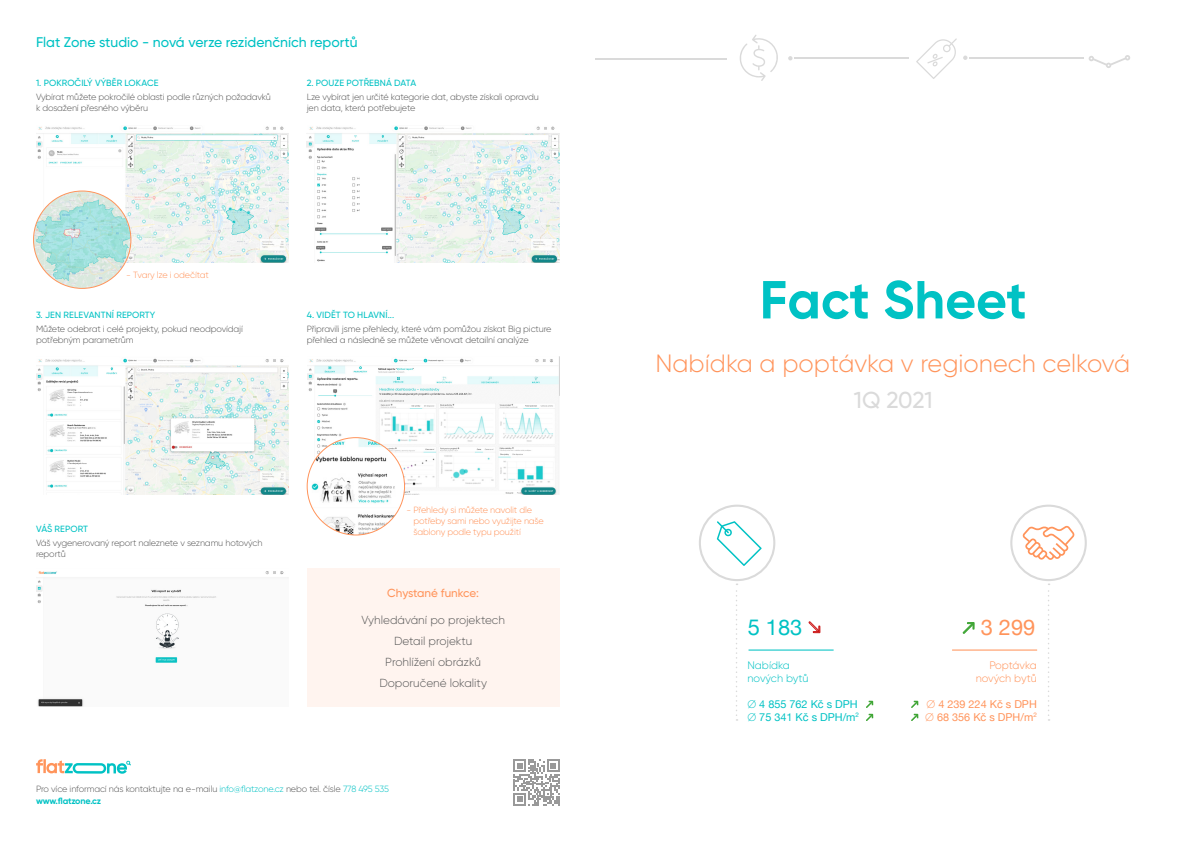
<style>
.page{position:relative;width:1191px;height:842px;background:#fff}
.page>*{position:absolute;margin:0;border:0;box-sizing:border-box;transform-origin:0 0}
.t1{font:700 53.4px "Gilroy";color:#00c2c4}
.t2{font:300 25px "Gilroy";color:#ff945b}
.t3{font:500 23px "Gilroy";letter-spacing:-.01em;color:#dadada}
.t4{font:21.9px "Helvetica Neue";color:#00c2c4}
.t5{font:21.9px "Helvetica Neue";color:#ff945b}
.t6{font:500 14px "Gilroy";color:#00c2c4}
.t7{font:300 11.7px/21.1px "Gilroy";color:#575757;text-align:center}
.t8{font:500 11.7px "Gilroy";letter-spacing:-.005em;color:#ff945b}
.t9{font:10.9px/13px "Helvetica Neue";color:#00c2c4}
.t10{font:10.9px/13px "Helvetica Neue";color:#ff945b}
.t11{font:300 10.9px/13px "Gilroy";color:#ff945b;text-align:right}
.t12{font:300 10.9px/13px "Gilroy";color:#00c2c4}
.t13{font:300 9px/11px "Gilroy";letter-spacing:-.015em;color:#575757}
.t14{font:300 9px/11px "Gilroy";letter-spacing:-.015em;color:#ff945b}
.t15{font:500 9px "Gilroy";letter-spacing:.01em;color:#00c2c4}
.s1{color:#00c2c4}
.s2{font-weight:700;color:#00c2c4}
.s3{font-family:"Gilroy";font-weight:300}
</style>
<div class="page">
<hr style="left:969px;top:57px;width:114px;height:1px;background:#dadada">
<svg style="left:963px;top:56px;width:4px;height:4px"></svg>
<hr style="left:794px;top:58px;width:115px;height:1px;background:#dadada">
<svg style="left:788px;top:56px;width:4px;height:4px"></svg>
<hr style="left:595px;top:58px;width:132px;height:1px;background:#dadada">
<svg style="left:739px;top:35px;width:39px;height:46px"></svg>
<svg style="left:916px;top:38px;width:41px;height:41px"></svg>
<svg style="left:1088px;top:55px;width:42px;height:13px"></svg>
<hr style="left:952px;top:649px;width:85px;height:2px;background:#ff945b">
<svg style="left:736px;top:583px;width:1px;height:138px"></svg>
<svg style="left:1048px;top:583px;width:1px;height:138px"></svg>
<div style="left:699px;top:505px;width:76px;height:76px;border:2px solid #dadada;border-radius:50%"></div>
<div style="left:1010px;top:505px;width:76px;height:76px;border:2px solid #dadada;border-radius:50%"></div>
<svg style="left:808px;top:621px;width:13px;height:13px"></svg>
<svg style="left:962px;top:622px;width:13px;height:12px"></svg>
<svg style="left:866px;top:700px;width:8px;height:21px"></svg>
<svg style="left:911px;top:700px;width:8px;height:21px"></svg>
<hr style="left:748px;top:649px;width:85px;height:2px;background:#00c2c4">
<svg style="left:717px;top:521px;width:44px;height:45px"></svg>
<svg style="left:1022px;top:526px;width:52px;height:34px"></svg>
<svg style="left:36px;top:759px;width:95px;height:15px"></svg>
<img style="left:307px;top:126px;width:252px;height:137px">
<img style="left:36px;top:358px;width:252px;height:137px">
<img style="left:36px;top:571px;width:252px;height:136px">
<img style="left:307px;top:358px;width:252px;height:137px">
<img style="left:36px;top:126px;width:252px;height:137px">
<div style="left:307px;top:568px;width:252px;height:139px;background:#fff4ef"></div>
<svg style="left:513px;top:759px;width:47px;height:47px"></svg>
<img style="left:34px;top:191px;width:97px;height:97px;border-radius:49px">
<img style="left:308px;top:438px;width:96px;height:97px">
<h3 class="t6" style="left:36px;top:33px;width:323px">Flat Zone studio - nová verze rezidenčních reportů</h3>
<p class="t15" style="left:36px;top:78px;width:124px">1. POKROČILÝ VÝBĚR LOKACE</p>
<p class="t13" style="left:36px;top:91px;width:236px">Vybírat můžete pokročilé oblasti podle různých požadavků k dosažení přesného výběru</p>
<p class="t15" style="left:307px;top:78px;width:111px">2. POUZE POTŘEBNÁ DATA</p>
<p class="t13" style="left:307px;top:91px;width:234px">Lze vybírat jen určité kategorie dat, abyste získali opravdu jen data, která potřebujete</p>
<p class="t14" style="left:126px;top:270px;width:84px">- Tvary lze i odečítat</p>
<p class="t15" style="left:36px;top:309px;width:121px">3. JEN RELEVANTNÍ REPORTY</p>
<p class="t13" style="left:36px;top:323px;width:208px">Můžete odebrat i celé projekty, pokud neodpovídají potřebným parametrům</p>
<p class="t15" style="left:307px;top:309px;width:89px">4. VIDĚT TO HLAVNÍ...</p>
<p class="t13" style="left:307px;top:323px;width:246px">Připravili jsme přehledy, které vám pomůžou získat Big picture přehled a následně se můžete věnovat detailní analýze</p>
<p class="t15" style="left:36px;top:523px;width:53px">VÁŠ REPORT</p>
<p class="t13" style="left:36px;top:537px;width:228px">Váš vygenerovaný report naleznete v seznamu hotových reportů</p>
<p class="t14" style="left:413px;top:505px;width:132px;text-indent:-7px">- Přehledy si můžete navolit dle potřeby sami nebo využijte naše šablony podle typu použití</p>
<p class="t8" style="left:387px;top:585px;width:93px">Chystané funkce:</p>
<p class="t7" style="left:361px;top:609px;width:145px">Vyhledávání po projektech<br>Detail projektu<br>Prohlížení obrázků<br>Doporučené lokality</p>
<p class="t13" style="left:36px;top:783px;width:354px;line-height:12px">Pro více informací nás kontaktujte na e-mailu <span class="s1">info@flatzone.cz</span> nebo tel. čísle <span class="s1">778 495 535 </span><span class="s2">www.flatzone.cz</span></p>
<h1 class="t1" style="left:759px;top:266px;width:269px">Fact Sheet</h1>
<h2 class="t2" style="left:655px;top:348px;width:476px">Nabídka a poptávka v regionech celková</h2>
<h3 class="t3" style="left:854px;top:386px;width:80px">1Q 2021</h3>
<h3 class="t4" style="left:747px;top:611px;width:56px">5 183</h3>
<h3 class="t5" style="left:980px;top:612px;width:56px">3 299</h3>
<p class="t12" style="left:747px;top:658px;width:63px">Nabídka nových bytů</p>
<p class="t9" style="left:747px;top:698px;width:113px"><span class="s3">∅</span> 4 855 762 Kč s DPH <span class="s3">∅</span> 75 341 Kč s DPH/m<sup>2</sup></p>
<p class="t11" style="left:975px;top:658px;width:63px">Poptávka nových bytů</p>
<p class="t10" style="left:925px;top:698px;width:113px"><span class="s3">∅</span> 4 239 224 Kč s DPH <span class="s3">∅</span> 68 356 Kč s DPH/m<sup>2</sup></p>
</div>
